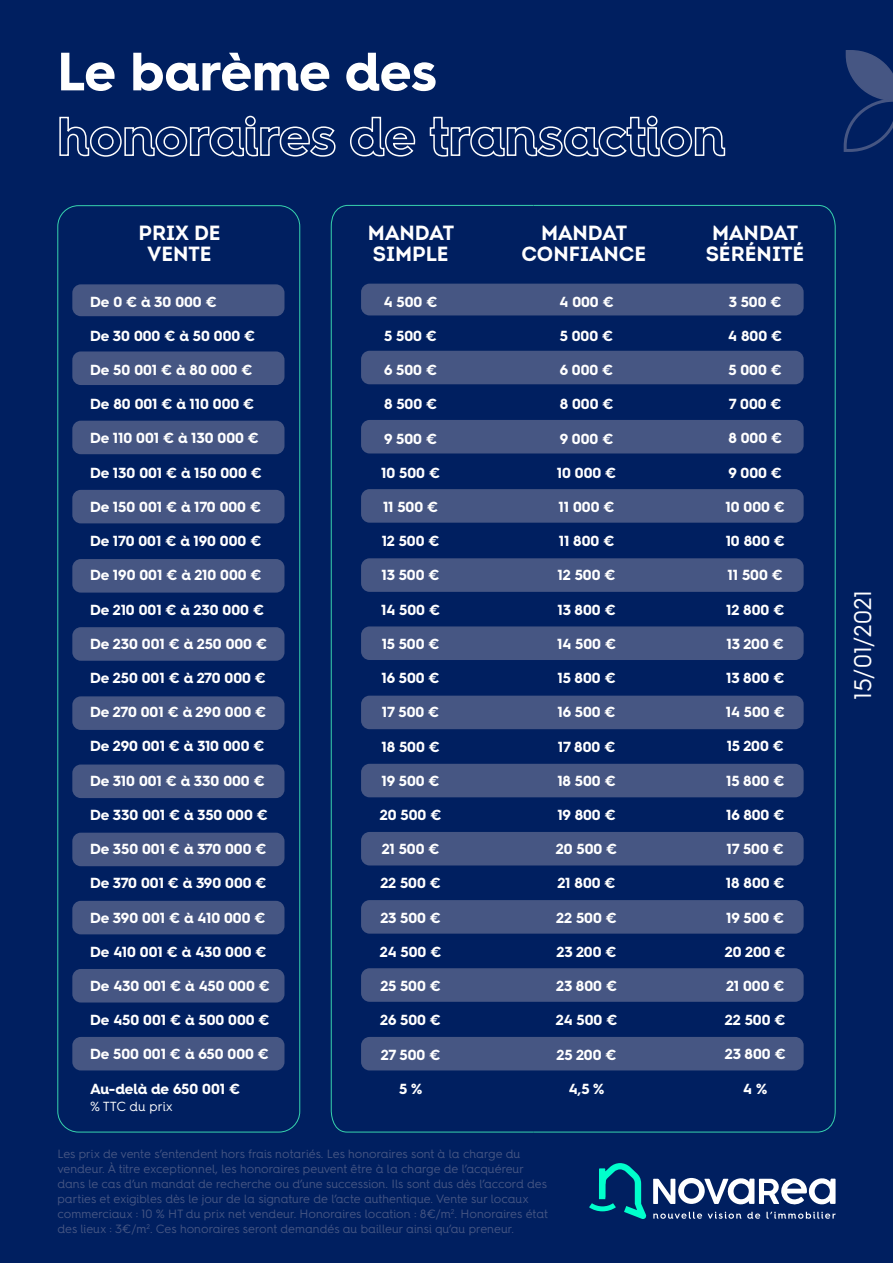
<style>
.page{position:relative;width:893px;height:1263px;background:#001f60}
.page>*{position:absolute;margin:0;border:0;box-sizing:border-box;transform-origin:0 0}
.t1{font:700 54px/64.8px "Hurme Geometric Sans 4";letter-spacing:-.005em;color:#fff}
.t2{font:24px "Hurme Geometric Sans 4";color:#fff}
.t3{font:700 20.55px/20.5px "Intro";color:#fff;text-align:center}
.t4{font:700 14.7px "Hurme Geometric Sans 4";color:#fff}
.t5{font:13.2px "Hurme Geometric Sans 4";letter-spacing:-.005em;color:#fff}
.t6{font:12px/15px "Hurme Geometric Sans 4";color:#465683}
</style>
<div class="page">
<svg style="left:589px;top:1163px;width:57px;height:56px"></svg>
<div style="left:72px;top:284px;width:212px;height:32px;background:#465683;border-radius:9px"></div>
<div style="left:72px;top:351px;width:212px;height:34px;background:#465683;border-radius:9px"></div>
<div style="left:72px;top:421px;width:212px;height:33px;background:#465683;border-radius:9px"></div>
<div style="left:72px;top:490px;width:212px;height:33px;background:#465683;border-radius:9px"></div>
<div style="left:72px;top:559px;width:212px;height:34px;background:#465683;border-radius:9px"></div>
<div style="left:72px;top:627px;width:212px;height:34px;background:#465683;border-radius:9px"></div>
<div style="left:72px;top:696px;width:212px;height:34px;background:#465683;border-radius:9px"></div>
<div style="left:72px;top:764px;width:212px;height:34px;background:#465683;border-radius:9px"></div>
<div style="left:72px;top:833px;width:212px;height:33px;background:#465683;border-radius:9px"></div>
<div style="left:72px;top:901px;width:212px;height:33px;background:#465683;border-radius:9px"></div>
<div style="left:72px;top:969px;width:212px;height:33px;background:#465683;border-radius:9px"></div>
<svg style="left:330px;top:205px;width:203px;height:928px"></svg>
<div style="left:72px;top:1037px;width:212px;height:33px;background:#465683;border-radius:9px"></div>
<div style="left:361px;top:900px;width:443px;height:34px;background:#465683;border-radius:9px"></div>
<div style="left:361px;top:968px;width:443px;height:34px;background:#465683;border-radius:9px"></div>
<div style="left:361px;top:1037px;width:443px;height:33px;background:#465683;border-radius:9px"></div>
<svg style="left:533px;top:205px;width:303px;height:928px"></svg>
<svg style="left:843px;top:50px;width:50px;height:102px"></svg>
<svg style="left:653px;top:1177px;width:182px;height:28px"></svg>
<svg style="left:653px;top:1212px;width:49px;height:7px"></svg>
<svg style="left:708px;top:1212px;width:33px;height:7px"></svg>
<svg style="left:747px;top:1212px;width:13px;height:7px"></svg>
<svg style="left:766px;top:1212px;width:69px;height:7px"></svg>
<h1 class="t1" style="left:57px;top:38px;width:670px">Le barème des honoraires de transaction</h1>
<h3 class="t3" style="left:139px;top:223px;width:84px">PRIX DE<br>VENTE</h3>
<p class="t4" style="left:90px;top:291px;width:128px">De 0 € à 30 000 €</p>
<p class="t4" style="left:90px;top:325px;width:167px">De 30 000 € à 50 000 €</p>
<p class="t4" style="left:90px;top:360px;width:164px">De 50 001 € à 80 000 €</p>
<p class="t4" style="left:90px;top:394px;width:166px">De 80 001 € à 110 000 €</p>
<p class="t4" style="left:90px;top:428px;width:171px">De 110 001 € à 130 000 €</p>
<p class="t4" style="left:90px;top:462px;width:173px">De 130 001 € à 150 000 €</p>
<p class="t4" style="left:90px;top:496px;width:173px">De 150 001 € à 170 000 €</p>
<p class="t4" style="left:90px;top:531px;width:173px">De 170 001 € à 190 000 €</p>
<p class="t4" style="left:90px;top:565px;width:173px">De 190 001 € à 210 000 €</p>
<p class="t4" style="left:90px;top:599px;width:176px">De 210 001 € à 230 000 €</p>
<p class="t4" style="left:90px;top:633px;width:179px">De 230 001 € à 250 000 €</p>
<p class="t4" style="left:90px;top:667px;width:178px">De 250 001 € à 270 000 €</p>
<p class="t4" style="left:90px;top:702px;width:178px">De 270 001 € à 290 000 €</p>
<p class="t4" style="left:90px;top:736px;width:176px">De 290 001 € à 310 000 €</p>
<p class="t4" style="left:90px;top:770px;width:176px">De 310 001 € à 330 000 €</p>
<p class="t4" style="left:90px;top:804px;width:179px">De 330 001 € à 350 000 €</p>
<p class="t4" style="left:90px;top:839px;width:178px">De 350 001 € à 370 000 €</p>
<p class="t4" style="left:90px;top:873px;width:178px">De 370 001 € à 390 000 €</p>
<p class="t4" style="left:90px;top:907px;width:177px">De 390 001 € à 410 000 €</p>
<p class="t4" style="left:90px;top:941px;width:178px">De 410 001 € à 430 000 €</p>
<p class="t4" style="left:90px;top:975px;width:181px">De 430 001 € à 450 000 €</p>
<p class="t4" style="left:90px;top:1010px;width:181px">De 450 001 € à 500 000 €</p>
<p class="t4" style="left:90px;top:1044px;width:181px">De 500 001 € à 650 000 €</p>
<p class="t4" style="left:90px;top:1078px;width:152px">Au-delà de 650 001 €</p>
<p class="t5" style="left:90px;top:1097px;width:84px">% TTC du prix</p>
<h3 class="t3" style="left:368px;top:223px;width:88px;text-align:left">MANDAT<br>SIMPLE</h3>
<h3 class="t3" style="left:706px;top:223px;width:100px">MANDAT<br>SÉRÉNITÉ</h3>
<h3 class="t3" style="left:521px;top:223px;width:126px">MANDAT<br>CONFIANCE</h3>
<p class="t4" style="left:384px;top:291px;width:55px">4 500 €</p>
<p class="t4" style="left:384px;top:325px;width:54px">5 500 €</p>
<p class="t4" style="left:384px;top:360px;width:54px">6 500 €</p>
<p class="t4" style="left:384px;top:394px;width:55px">8 500 €</p>
<p class="t4" style="left:384px;top:428px;width:54px">9 500 €</p>
<p class="t4" style="left:381px;top:462px;width:60px">10 500 €</p>
<p class="t4" style="left:383px;top:496px;width:57px">11 500 €</p>
<p class="t4" style="left:382px;top:531px;width:60px">12 500 €</p>
<p class="t4" style="left:382px;top:565px;width:60px">13 500 €</p>
<p class="t4" style="left:381px;top:599px;width:61px">14 500 €</p>
<p class="t4" style="left:382px;top:633px;width:60px">15 500 €</p>
<p class="t4" style="left:382px;top:668px;width:60px">16 500 €</p>
<p class="t4" style="left:382px;top:702px;width:59px">17 500 €</p>
<p class="t4" style="left:381px;top:736px;width:60px">18 500 €</p>
<p class="t4" style="left:382px;top:770px;width:60px">19 500 €</p>
<p class="t4" style="left:380px;top:804px;width:63px">20 500 €</p>
<p class="t4" style="left:382px;top:839px;width:59px">21 500 €</p>
<p class="t4" style="left:380px;top:873px;width:62px">22 500 €</p>
<p class="t4" style="left:380px;top:907px;width:62px">23 500 €</p>
<p class="t4" style="left:380px;top:941px;width:63px">24 500 €</p>
<p class="t4" style="left:380px;top:976px;width:62px">25 500 €</p>
<p class="t4" style="left:380px;top:1010px;width:62px">26 500 €</p>
<p class="t4" style="left:381px;top:1044px;width:61px">27 500 €</p>
<p class="t4" style="left:399px;top:1078px;width:25px">5 %</p>
<p class="t4" style="left:559px;top:291px;width:56px">4 000 €</p>
<p class="t4" style="left:560px;top:325px;width:55px">5 000 €</p>
<p class="t4" style="left:560px;top:360px;width:55px">6 000 €</p>
<p class="t4" style="left:560px;top:394px;width:55px">8 000 €</p>
<p class="t4" style="left:560px;top:428px;width:55px">9 000 €</p>
<p class="t4" style="left:557px;top:462px;width:61px">10 000 €</p>
<p class="t4" style="left:559px;top:496px;width:58px">11 000 €</p>
<p class="t4" style="left:559px;top:531px;width:57px">11 800 €</p>
<p class="t4" style="left:558px;top:565px;width:60px">12 500 €</p>
<p class="t4" style="left:557px;top:599px;width:60px">13 800 €</p>
<p class="t4" style="left:557px;top:633px;width:61px">14 500 €</p>
<p class="t4" style="left:557px;top:668px;width:60px">15 800 €</p>
<p class="t4" style="left:558px;top:702px;width:60px">16 500 €</p>
<p class="t4" style="left:558px;top:736px;width:59px">17 800 €</p>
<p class="t4" style="left:557px;top:770px;width:60px">18 500 €</p>
<p class="t4" style="left:557px;top:804px;width:60px">19 800 €</p>
<p class="t4" style="left:556px;top:839px;width:63px">20 500 €</p>
<p class="t4" style="left:557px;top:873px;width:60px">21 800 €</p>
<p class="t4" style="left:556px;top:907px;width:62px">22 500 €</p>
<p class="t4" style="left:557px;top:941px;width:62px">23 200 €</p>
<p class="t4" style="left:556px;top:975px;width:63px">23 800 €</p>
<p class="t4" style="left:556px;top:1010px;width:63px">24 500 €</p>
<p class="t4" style="left:557px;top:1044px;width:62px">25 200 €</p>
<p class="t4" style="left:569px;top:1078px;width:37px">4,5 %</p>
<p class="t4" style="left:729px;top:291px;width:54px">3 500 €</p>
<p class="t4" style="left:728px;top:325px;width:56px">4 800 €</p>
<p class="t4" style="left:729px;top:360px;width:55px">5 000 €</p>
<p class="t4" style="left:729px;top:394px;width:54px">7 000 €</p>
<p class="t4" style="left:728px;top:428px;width:55px">8 000 €</p>
<p class="t4" style="left:728px;top:462px;width:55px">9 000 €</p>
<p class="t4" style="left:725px;top:496px;width:61px">10 000 €</p>
<p class="t4" style="left:726px;top:531px;width:61px">10 800 €</p>
<p class="t4" style="left:728px;top:565px;width:57px">11 500 €</p>
<p class="t4" style="left:726px;top:599px;width:60px">12 800 €</p>
<p class="t4" style="left:727px;top:633px;width:59px">13 200 €</p>
<p class="t4" style="left:726px;top:667px;width:60px">13 800 €</p>
<p class="t4" style="left:726px;top:702px;width:61px">14 500 €</p>
<p class="t4" style="left:727px;top:736px;width:59px">15 200 €</p>
<p class="t4" style="left:726px;top:770px;width:60px">15 800 €</p>
<p class="t4" style="left:726px;top:804px;width:60px">16 800 €</p>
<p class="t4" style="left:727px;top:839px;width:59px">17 500 €</p>
<p class="t4" style="left:726px;top:873px;width:60px">18 800 €</p>
<p class="t4" style="left:726px;top:907px;width:60px">19 500 €</p>
<p class="t4" style="left:725px;top:941px;width:62px">20 200 €</p>
<p class="t4" style="left:726px;top:975px;width:60px">21 000 €</p>
<p class="t4" style="left:725px;top:1010px;width:62px">22 500 €</p>
<p class="t4" style="left:725px;top:1044px;width:63px">23 800 €</p>
<p class="t4" style="left:743px;top:1078px;width:26px">4 %</p>
<p class="t6" style="left:57px;top:1146px;width:492px">Les prix de vente s’entendent hors frais notariés. Les honoraires sont à la charge du vendeur. À titre exceptionnel, les honoraires peuvent être à la charge de l’acquéreur dans le cas d’un mandat de recherche ou d’une succession. Ils sont dus dès l’accord des parties et exigibles dès le jour de la signature de l’acte authentique. Vente sur locaux commerciaux : 10 % HT du prix net vendeur. Honoraires location : 8€/m<sup>2</sup>. Honoraires état des lieux : 3€/m<sup>2</sup>. Ces honoraires seront demandés au bailleur ainsi qu’au preneur.</p>
<h2 class="t2" style="left:846px;top:700px;width:112px;rotate:-90deg">15/01/2021</h2>
</div>
